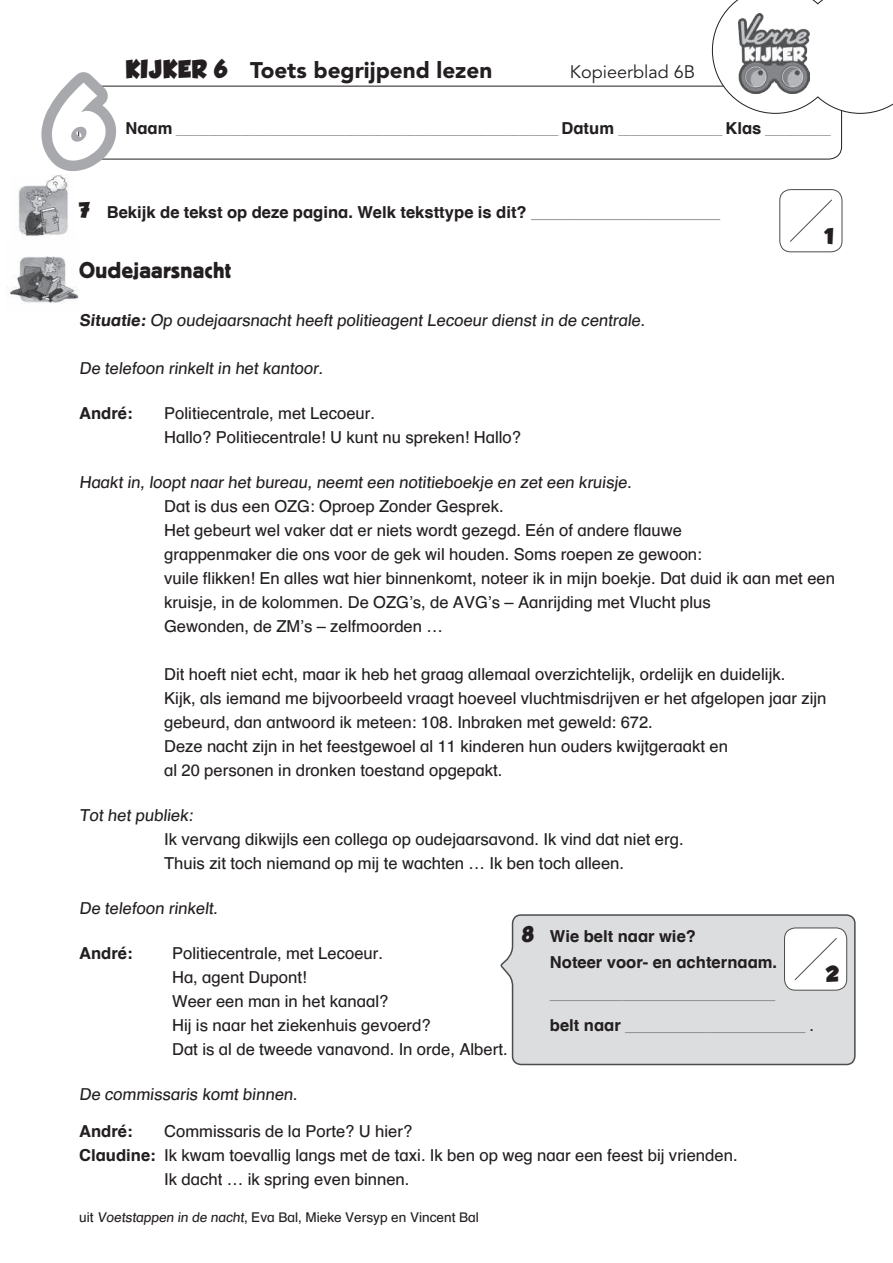
<style>
.page{position:relative;width:893px;height:1263px;background:#fff}
.page>*{position:absolute;margin:0;border:0;box-sizing:border-box;transform-origin:0 0}
.t1{font:90px "GROBOLD";color:#fff}
.t2{font:24px "Platz";letter-spacing:.02em;color:#231f20}
.t3{font:900 22.5px "Avenir LT Std";color:#231f20}
.t4{font:19.5px "GROBOLD";color:#231f20}
.t5{font:18px "Avenir LT Std";color:#231f20}
.t6{font:16.5px/24px "Schulbuch";color:#231f20}
.t7{font:700 16.5px/25.5px "Schulbuch";color:#231f20}
.t8{font:16.5px/31.5px "Schulbuch";color:#808285}
.t9{font:300 13.5px "Avenir LT Std";color:#808285}
.t10{font:13.5px "Schulbuch";color:#231f20}
.s1{font-family:"GROBOLD";font-weight:400}
.s2{font-family:"Schulbuch";font-weight:700;font-size:16.5px;color:#231f20}
.s3{font-family:"GROBOLD";font-weight:400;font-size:19.5px}
.s4{font-weight:400;color:#808285}
.s5{font-weight:700}
.s6{font-weight:700;color:#231f20}
.s7{color:#231f20}
</style>
<div class="page">
<svg style="left:228px;top:48px;width:614px;height:112px"></svg>
<hr style="left:72px;top:86px;width:655px;height:1px;background:#231f20">
<svg style="left:250px;top:62px;width:57px;height:17px"></svg>
<svg style="left:314px;top:61px;width:115px;height:23px"></svg>
<svg style="left:442px;top:66px;width:50px;height:13px"></svg>
<svg style="left:571px;top:64px;width:97px;height:20px"></svg>
<svg style="left:674px;top:65px;width:21px;height:14px"></svg>
<div style="left:779px;top:189px;width:63px;height:63px;border:1px solid #4b4c4d;border-radius:11px"></div>
<svg style="left:790px;top:199px;width:42px;height:43px"></svg>
<img style="left:7px;top:256px;width:72px;height:47px">
<img style="left:18px;top:187px;width:51px;height:49px">
<svg style="left:500px;top:914px;width:356px;height:152px;background:#d9dadb"></svg>
<div style="left:784px;top:928px;width:63px;height:62px;background:#fff;border-radius:11px"></div>
<div style="left:784px;top:927px;width:63px;height:63px;border:1px solid #4b4c4d;border-radius:11px"></div>
<svg style="left:794px;top:938px;width:43px;height:43px"></svg>
<svg style="left:23px;top:72px;width:205px;height:115px"></svg>
<svg style="left:712px;top:0;width:181px;height:114px"></svg>
<h1 class="t1" style="left:53px;top:70px;width:52px">6</h1>
<h3 class="t3" style="left:125px;top:57px;width:368px"><span class="s1">KIJKER 6</span> Toets begrijpend lezen</h3>
<p class="t5" style="left:570px;top:62px;width:127px">Kopieerblad 6B</p>
<p class="t9" style="left:125px;top:122px;width:707px"><span class="s2">Naam</span> ___________________________________________________________ <span class="s2">Datum</span> ________________ <span class="s2">Klas</span> __________</p>
<p class="t7" style="left:79px;top:199px;width:643px"><span class="s3">7</span> Bekijk de tekst op deze pagina. Welk teksttype is dit? <span class="s4">_____________________</span></p>
<p class="t4" style="left:824px;top:225px;width:12px">1</p>
<h2 class="t2" style="left:79px;top:257px;width:154px">Oudejaarsnacht</h2>
<p class="t6" style="left:79px;top:308px;width:570px"><span class="s5">Situatie:</span> Op oudejaarsnacht heeft politieagent Lecoeur dienst in de centrale.</p>
<p class="t6" style="left:79px;top:356px;width:248px">De telefoon rinkelt in het kantoor.</p>
<p class="t7" style="left:79px;top:400px;width:55px">André:</p>
<p class="t6" style="left:164px;top:401px;width:359px">Politiecentrale, met Lecoeur.<br>Hallo? Politiecentrale! U kunt nu spreken! Hallo?</p>
<p class="t6" style="left:164px;top:470px;width:672px;text-indent:-85px">Haakt in, loopt naar het bureau, neemt een notitieboekje en zet een kruisje.<br>Dat is dus een OZG: Oproep Zonder Gesprek.<br>Het gebeurt wel vaker dat er niets wordt gezegd. Eén of andere flauwe<br>grappenmaker die ons voor de gek wil houden. Soms roepen ze gewoon:<br>vuile flikken! En alles wat hier binnenkomt, noteer ik in mijn boekje. Dat duid ik aan met een kruisje, in de kolommen. De OZG’s, de AVG’s – Aanrijding met Vlucht plus<br>Gewonden, de ZM’s – zelfmoorden …</p>
<p class="t6" style="left:164px;top:662px;width:664px">Dit hoeft niet echt, maar ik heb het graag allemaal overzichtelijk, ordelijk en duidelijk.<br>Kijk, als iemand me bijvoorbeeld vraagt hoeveel vluchtmisdrijven er het afgelopen jaar zijn gebeurd, dan antwoord ik meteen: 108. Inbraken met geweld: 672.<br>Deze nacht zijn in het feestgewoel al 11 kinderen hun ouders kwijtgeraakt en<br>al 20 personen in dronken toestand opgepakt.</p>
<p class="t6" style="left:164px;top:803px;width:521px;text-indent:-85px">Tot het publiek:<br>Ik vervang dikwijls een collega op oudejaarsavond. Ik vind dat niet erg.<br>Thuis zit toch niemand op mij te wachten … Ik ben toch alleen.</p>
<p class="t6" style="left:79px;top:896px;width:143px">De telefoon rinkelt.</p>
<p class="t7" style="left:79px;top:940px;width:55px">André:</p>
<p class="t6" style="left:172px;top:941px;width:337px">Politiecentrale, met Lecoeur.<br>Ha, agent Dupont!<br>Weer een man in het kanaal?<br>Hij is naar het ziekenhuis gevoerd?<br>Dat is al de tweede vanavond. In orde, Albert.</p>
<p class="t6" style="left:79px;top:1082px;width:222px">De commissaris komt binnen.</p>
<p class="t7" style="left:79px;top:1118px;width:55px">André:</p>
<p class="t6" style="left:164px;top:1119px;width:250px">Commissaris de la Porte? U hier?</p>
<p class="t6" style="left:79px;top:1143px;width:660px"><span class="s5">Claudine:</span> Ik kwam toevallig langs met de taxi. Ik ben op weg naar een feest bij vrienden.</p>
<p class="t6" style="left:164px;top:1167px;width:247px">Ik dacht … ik spring even binnen.</p>
<p class="t10" style="left:79px;top:1208px;width:401px">uit Voetstappen in de nacht, Eva Bal, Mieke Versyp en Vincent Bal</p>
<p class="t7" style="left:550px;top:923px;width:229px;text-indent:-28px"><span class="s3">8</span> Wie belt naar wie?<br>Noteer voor- en achternaam.</p>
<p class="t8" style="left:550px;top:977px;width:266px">_________________________<br><span class="s6">belt naar</span> ____________________ <span class="s7">.</span></p>
<p class="t4" style="left:826px;top:963px;width:15px">2</p>
</div>
